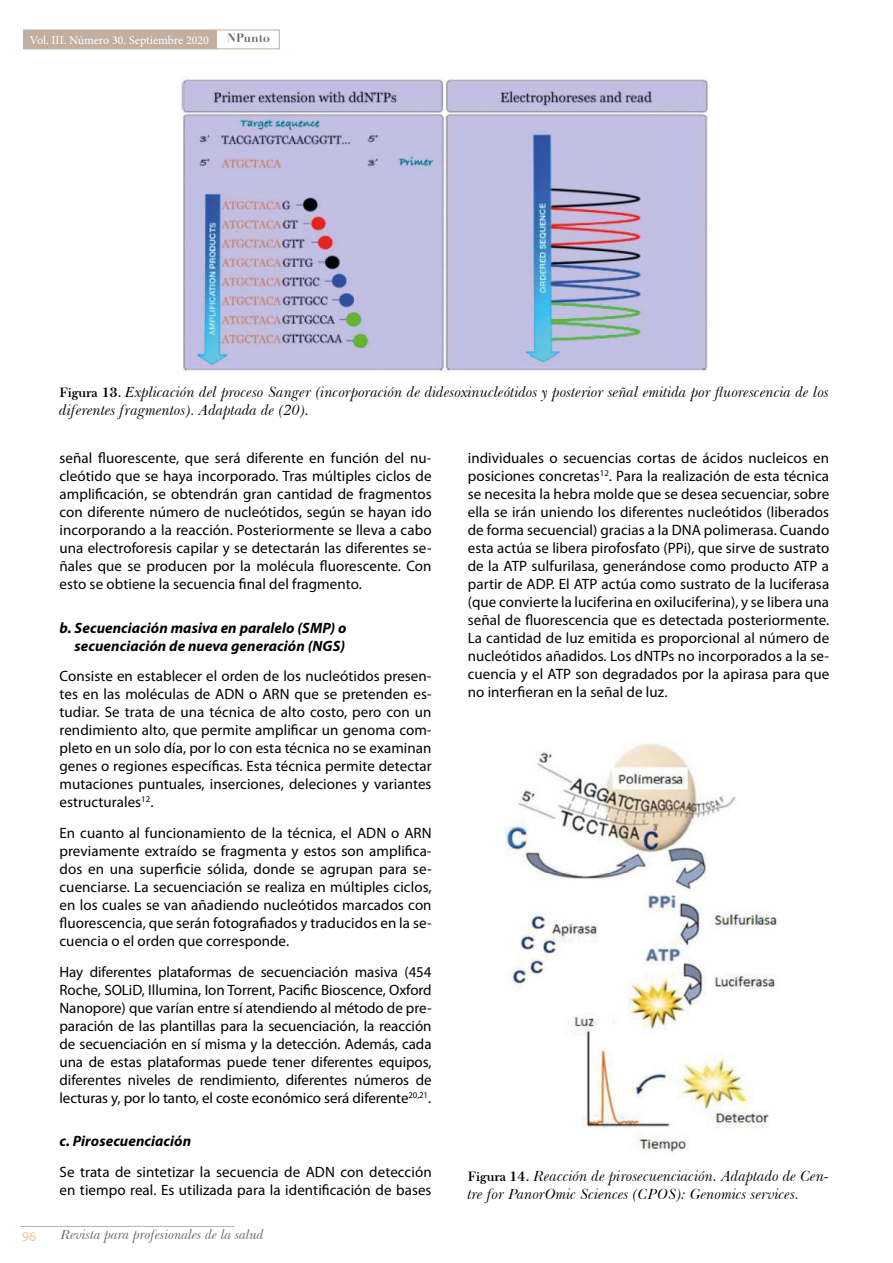
<style>
.page{position:relative;width:893px;height:1263px;background:#fff}
.page>*{position:absolute;margin:0;border:0;box-sizing:border-box;transform-origin:0 0}
.t1{font:15px/18px "Myriad Pro";letter-spacing:.005em;color:#000;text-align:justify}
.t2{font:italic 15px/18px "Baskerville BT";color:#000}
.t3{font:italic 700 15px/18px "Myriad Pro";letter-spacing:.005em;color:#000;text-align:right}
.t4{font:italic 13.5px "Baskerville BT";color:#646363}
.t5{font:13.5px "Myriad Pro";color:#f6bc96}
.t6{font:12px "Minion Pro";color:#fff}
.t7{font:700 12px "Didot LH";color:#646363}
.s1{font-family:"Baskerville F";font-weight:700;font-style:normal;font-size:13.5px}
</style>
<div class="page">
<div style="left:23px;top:30px;width:256px;height:19px;border:1px solid #c2afa0"></div>
<div style="left:23px;top:30px;width:194px;height:19px;background:#c2afa0"></div>
<hr style="left:20px;top:1226px;width:215px;height:1px;background:#c2afa0">
<img style="left:180px;top:78px;width:528px;height:294px">
<img style="left:505px;top:742px;width:272px;height:414px">
<p class="t6" style="left:30px;top:32px;width:181px">Vol. III. Número 30. Septiembre 2020</p>
<p class="t7" style="left:227px;top:30px;width:44px">NPunto</p>
<p class="t2" style="left:60px;top:383px;width:771px"><span class="s1">Figura 13.</span> Explicación del proceso Sanger (incorporación de didesoxinucleótidos y posterior señal emitida por fluorescencia de los diferentes fragmentos). Adaptada de (20).</p>
<p class="t1" style="left:60px;top:449px;width:374px">señal fluorescente, que será diferente en función del nu&shy;cleótido que se haya incorporado. Tras múltiples ciclos de amplificación, se obtendrán gran cantidad de fragmentos con diferente número de nucleótidos, según se hayan ido incorporando a la reacción. Posteriormente se lleva a cabo una electroforesis capilar y se detectarán las diferentes se&shy;ñales que se producen por la molécula fluorescente. Con esto se obtiene la secuencia final del fragmento.</p>
<p class="t3" style="left:60px;top:619px;width:289px">b. Secuenciación masiva en paralelo (SMP) o secuenciación de nueva generación (NGS)</p>
<p class="t1" style="left:60px;top:667px;width:374px">Consiste en establecer el orden de los nucleótidos presen&shy;tes en las moléculas de ADN o ARN que se pretenden es&shy;tudiar. Se trata de una técnica de alto costo, pero con un rendimiento alto, que permite amplificar un genoma com&shy;pleto en un solo día, por lo con esta técnica no se examinan genes o regiones específicas. Esta técnica permite detectar mutaciones puntuales, inserciones, deleciones y variantes estructurales<sup>12</sup>.</p>
<p class="t1" style="left:60px;top:824px;width:374px">En cuanto al funcionamiento de la técnica, el ADN o ARN previamente extraído se fragmenta y estos son amplifica&shy;dos en una superficie sólida, donde se agrupan para se&shy;cuenciarse. La secuenciación se realiza en múltiples ciclos, en los cuales se van añadiendo nucleótidos marcados con fluorescencia, que serán fotografiados y traducidos en la se&shy;cuencia o el orden que corresponde.</p>
<p class="t1" style="left:60px;top:962px;width:374px">Hay diferentes plataformas de secuenciación masiva (454<br>Roche, SOLiD, Illumina, Ion Torrent, Pacific Bioscence, Oxford Nanopore) que varían entre sí atendiendo al método de pre&shy;paración de las plantillas para la secuenciación, la reacción de secuenciación en sí misma y la detección. Además, cada una de estas plataformas puede tener diferentes equipos, diferentes niveles de rendimiento, diferentes números de lecturas y, por lo tanto, el coste económico será diferente<sup>20,21</sup>.</p>
<p class="t3" style="left:60px;top:1132px;width:133px">c. Pirosecuenciación</p>
<p class="t1" style="left:60px;top:1163px;width:374px">Se trata de sintetizar la secuencia de ADN con detección en tiempo real. Es utilizada para la identificación de bases</p>
<p class="t5" style="left:22px;top:1228px;width:15px">96</p>
<p class="t4" style="left:61px;top:1227px;width:205px">Revista para profesionales de la salud</p>
<p class="t1" style="left:468px;top:449px;width:363px">individuales o secuencias cortas de ácidos nucleicos en posiciones concretas<sup>12</sup>. Para la realización de esta técnica se necesita la hebra molde que se desea secuenciar, sobre ella se irán uniendo los diferentes nucleótidos (liberados de forma secuencial) gracias a la DNA polimerasa. Cuando esta actúa se libera pirofosfato (PPi), que sirve de sustrato de la ATP sulfurilasa, generándose como producto ATP a partir de ADP. El ATP actúa como sustrato de la luciferasa (que convierte la luciferina en oxiluciferina), y se libera una señal de fluorescencia que es detectada posteriormente.<br>La cantidad de luz emitida es proporcional al número de nucleótidos añadidos. Los dNTPs no incorporados a la se&shy;cuencia y el ATP son degradados por la apirasa para que no interfieran en la señal de luz.</p>
<p class="t2" style="left:468px;top:1167px;width:363px"><span class="s1">Figura 14.</span> Reacción de pirosecuenciación. Adaptado de Cen&shy;tre for PanorOmic Sciences (CPOS): Genomics services.</p>
</div>
